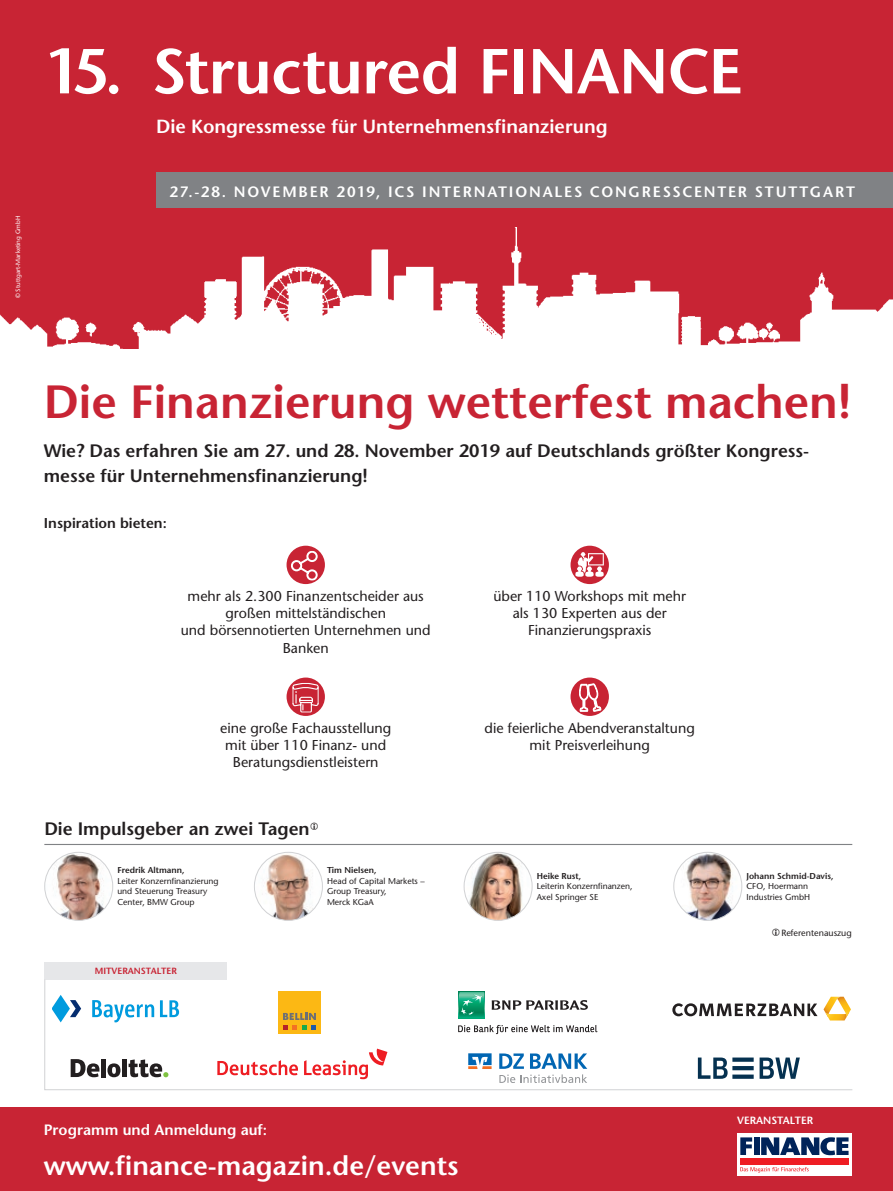
<style>
.page{position:relative;width:893px;height:1191px;background:#fff}
.page>*{position:absolute;margin:0;border:0;box-sizing:border-box;transform-origin:0 0}
.t1{font:600 63.3px "Stone Sans Std";letter-spacing:-.01em;color:#fff}
.t2{font:600 46.5px "Stone Sans Std";color:#c82434}
.t3{font:600 27px "Stone Sans Std";color:#fff}
.t4{font:600 19.05px "Stone Sans Std";color:#fff}
.t5{font:600 18px/25.5px "Stone Sans Std";color:#231f20}
.t6{font:600 15px "Stone Sans Std";letter-spacing:.115em;color:#fff}
.t7{font:600 15px "Stone Sans Std";color:#fff}
.t8{font:500 14.25px/17.1px "Stone Sans Std";color:#231f20;text-align:center}
.t9{font:600 14.25px "Stone Sans Std";color:#231f20}
.t10{font:600 10.5px "Stone Sans Std";color:#fff}
.t11{font:500 9px "Stone Sans Std";color:#231f20}
.t12{font:600 9px "Stone Sans Std";color:#c82434}
.t13{font:500 8.55px/10.5px "Stone Sans Std";color:#231f20}
.t14{font:600 8.55px "Stone Sans Std";color:#231f20}
.t15{font:500 6.3px "Stone Sans Std";color:#fff}
</style>
<div class="page">
<div style="left:0;top:1107px;width:893px;height:84px;background:#c82434"></div>
<div style="left:737px;top:1133px;width:115px;height:43px;background:#fff"></div>
<svg style="left:740px;top:1137px;width:12px;height:18px"></svg>
<div style="left:754px;top:1137px;width:5px;height:18px;background:#002359"></div>
<svg style="left:761px;top:1137px;width:87px;height:18px"></svg>
<div style="left:740px;top:1158px;width:108px;height:6px;background:#ee1d23"></div>
<svg style="left:740px;top:1167px;width:69px;height:5px"></svg>
<div style="left:0;top:0;width:893px;height:355px;background:#c82434"></div>
<img style="left:0;top:228px;width:893px;height:121px">
<div style="left:0;top:349px;width:893px;height:12px;background:#fff"></div>
<div style="left:156px;top:172px;width:737px;height:36px;background:#808285"></div>
<div style="left:287px;top:545px;width:38px;height:39px;background:#c82434;border-radius:50%"></div>
<svg style="left:291px;top:551px;width:28px;height:29px"></svg>
<div style="left:287px;top:677px;width:38px;height:39px;background:#c82434;border-radius:50%"></div>
<svg style="left:292px;top:683px;width:27px;height:29px"></svg>
<svg style="left:570px;top:545px;width:39px;height:39px"></svg>
<svg style="left:575px;top:552px;width:29px;height:25px"></svg>
<div style="left:570px;top:677px;width:39px;height:39px;background:#c82434;border-radius:50%"></div>
<svg style="left:579px;top:683px;width:22px;height:29px"></svg>
<div style="left:44px;top:962px;width:183px;height:17px;background:#e6e7e9"></div>
<svg style="left:44px;top:979px;width:809px;height:111px"></svg>
<svg style="left:53px;top:994px;width:28px;height:28px"></svg>
<svg style="left:92px;top:1000px;width:62px;height:22px"></svg>
<svg style="left:160px;top:1000px;width:19px;height:17px"></svg>
<div style="left:278px;top:991px;width:43px;height:43px;background:#fcb814"></div>
<svg style="left:283px;top:1013px;width:33px;height:16px"></svg>
<svg style="left:499px;top:1074px;width:88px;height:9px"></svg>
<svg style="left:499px;top:1053px;width:25px;height:15px"></svg>
<svg style="left:530px;top:1053px;width:57px;height:15px"></svg>
<svg style="left:468px;top:1053px;width:24px;height:16px"></svg>
<svg style="left:698px;top:1057px;width:102px;height:21px"></svg>
<svg style="left:672px;top:1003px;width:145px;height:13px"></svg>
<svg style="left:823px;top:996px;width:28px;height:24px"></svg>
<svg style="left:458px;top:991px;width:27px;height:27px"></svg>
<svg style="left:459px;top:992px;width:25px;height:25px"></svg>
<svg style="left:492px;top:1000px;width:96px;height:10px"></svg>
<svg style="left:458px;top:1025px;width:139px;height:9px"></svg>
<div style="left:101px;top:1059px;width:5px;height:18px;background:#231f20"></div>
<svg style="left:107px;top:1059px;width:61px;height:18px"></svg>
<svg style="left:71px;top:1059px;width:28px;height:18px"></svg>
<svg style="left:217px;top:1048px;width:170px;height:31px"></svg>
<hr style="left:44px;top:844px;width:808px;height:1px;background:#808285">
<img style="left:45px;top:853px;width:68px;height:67px">
<div style="left:44px;top:852px;width:69px;height:68px;border:1px solid #d1d2d4;border-radius:50%"></div>
<img style="left:254px;top:852px;width:68px;height:68px;border-radius:33px">
<div style="left:254px;top:852px;width:69px;height:68px;border:1px solid #d1d2d4;border-radius:50%"></div>
<img style="left:464px;top:852px;width:68px;height:68px">
<div style="left:464px;top:852px;width:68px;height:68px;border:1px solid #d1d2d4;border-radius:50%"></div>
<img style="left:675px;top:853px;width:67px;height:67px">
<div style="left:673px;top:852px;width:69px;height:68px;border:1px solid #d1d2d4;border-radius:50%"></div>
<p class="t15" style="left:14px;top:298px;width:84px;rotate:-90deg">© Stuttgart-Marketing GmbH</p>
<h1 class="t1" style="left:44px;top:33px;width:700px">15. Structured FINANCE</h1>
<h3 class="t4" style="left:156px;top:115px;width:453px">Die Kongressmesse für Unternehmensfinanzierung</h3>
<p class="t6" style="left:169px;top:183px;width:687px">27.-28. NOVEMBER 2019, ICS INTERNATIONALES CONGRESSCENTER STUTTGART</p>
<h2 class="t2" style="left:44px;top:374px;width:809px">Die Finanzierung wetterfest machen!</h2>
<p class="t5" style="left:44px;top:438px;width:767px">Wie? Das erfahren Sie am 27. und 28. November 2019 auf Deutschlands größter Kongress&shy;messe für Unternehmensfinanzierung!</p>
<p class="t9" style="left:44px;top:514px;width:124px">Inspiration bieten:</p>
<p class="t8" style="left:181px;top:587px;width:251px">mehr als 2.300 Finanzentscheider aus großen mittelständischen<br>und börsennotierten Unternehmen und<br>Banken</p>
<p class="t8" style="left:220px;top:719px;width:173px">eine große Fachausstellung mit über 110 Finanz- und<br>Beratungsdienstleistern</p>
<p class="t5" style="left:44px;top:816px;width:267px">Die Impulsgeber an zwei Tagen</p>
<p class="t14" style="left:117px;top:865px;width:69px">Fredrik Altmann,</p>
<p class="t13" style="left:117px;top:875px;width:103px">Leiter Konzernfinanzierung und Steuerung Treasury<br>Center, BMW Group</p>
<p class="t14" style="left:327px;top:865px;width:51px">Tim Nielsen,</p>
<p class="t13" style="left:327px;top:875px;width:99px">Head of Capital Markets –<br>Group Treasury,<br>Merck KGaA</p>
<p class="t12" style="left:95px;top:965px;width:83px">MITVERANSTALTER</p>
<p class="t8" style="left:493px;top:587px;width:194px">über 110 Workshops mit mehr als 130 Experten aus der<br>Finanzierungspraxis</p>
<p class="t8" style="left:485px;top:719px;width:212px">die feierliche Abendveranstaltung mit Preisverleihung</p>
<p class="t14" style="left:537px;top:870px;width:46px">Heike Rust,</p>
<p class="t13" style="left:537px;top:881px;width:97px">Leiterin Konzernfinanzen,<br>Axel Springer SE</p>
<p class="t14" style="left:746px;top:870px;width:89px">Johann Schmid-Davis,</p>
<p class="t13" style="left:746px;top:881px;width:65px">CFO, Hoermann<br>Industries GmbH</p>
<p class="t11" style="left:781px;top:927px;width:72px">Referentenauszug</p>
<p class="t7" style="left:44px;top:1121px;width:225px">Programm und Anmeldung auf:</p>
<h3 class="t3" style="left:44px;top:1149px;width:416px">www.finance-magazin.de/events</h3>
<p class="t10" style="left:737px;top:1114px;width:78px">VERANSTALTER</p>
</div>
